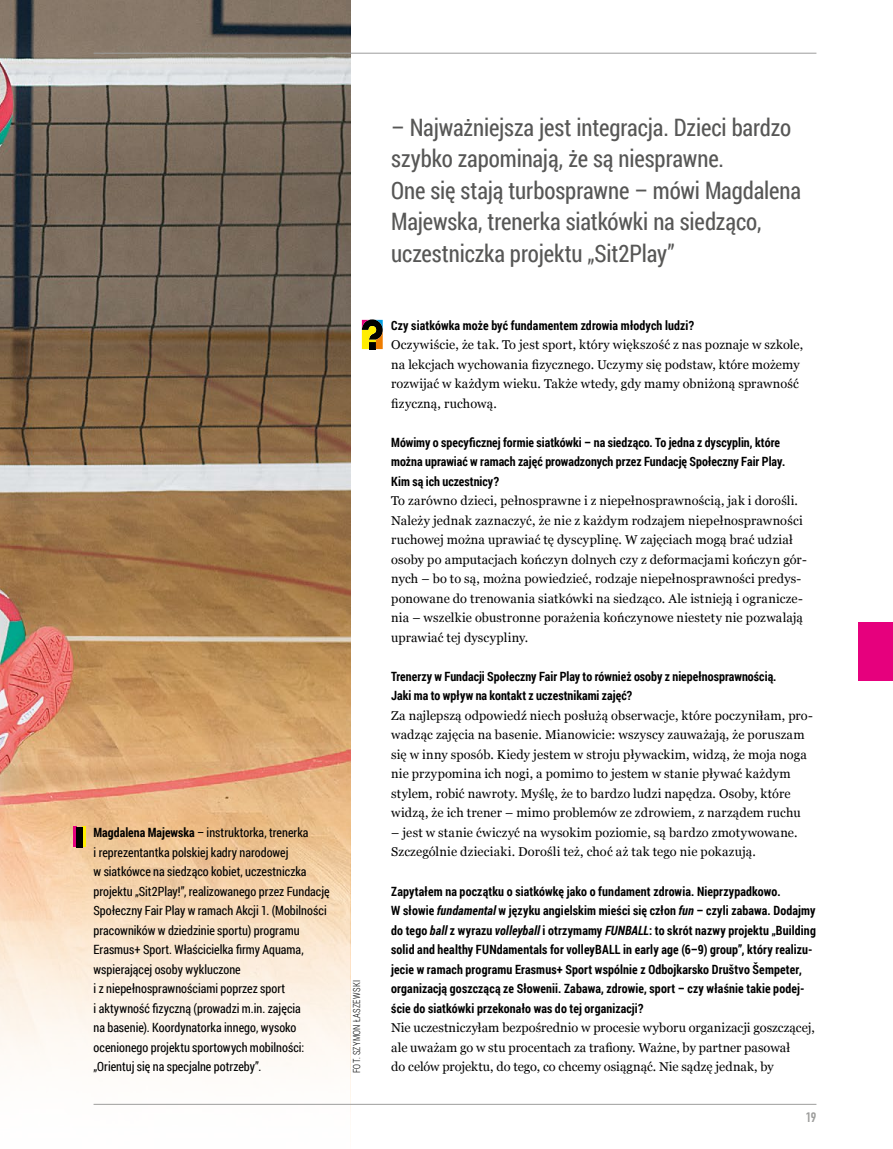
<style>
.page{position:relative;width:893px;height:1149px;background:#fff}
.page>*{position:absolute;margin:0;border:0;box-sizing:border-box;transform-origin:0 0}
.t1{font:24px/31.5px "Roboto Condensed";letter-spacing:-.005em;color:#575756;scale:.95 1}
.t2{font:700 13.5px "DIN Condensed";color:#9d9d9c;scale:1.1 1}
.t3{font:12.75px/19.5px "Georgia";letter-spacing:.01em;color:#000}
.t4{font:700 12.75px/19.5px "Roboto Condensed";letter-spacing:.01em;color:#000;scale:.95 1}
.t5{font:12.75px/19.5px "Roboto Condensed";color:#000;scale:.95 1}
.t6{font:300 9.75px "Roboto Condensed";letter-spacing:.03em;color:#000;scale:.9 1}
.s1{font-weight:700}
.s2{font-style:italic}
</style>
<div class="page">
<img style="left:0;top:0;width:350px;height:821px">
<svg style="left:0;top:821px;width:350px;height:284px"></svg>
<svg style="left:362px;top:319px;width:21px;height:30px"></svg>
<hr style="left:82px;top:826px;width:4px;height:21px;background:#ffed00">
<hr style="left:73px;top:826px;width:4px;height:21px;background:#e6007d">
<div style="left:76px;top:826px;width:7px;height:21px;background:#000"></div>
<hr style="left:94px;top:53px;width:722px;height:1px;background:#9d9d9c">
<hr style="left:94px;top:1103px;width:722px;height:1px;background:#9d9d9c">
<div style="left:859px;top:622px;width:34px;height:58px;background:#e6007d"></div>
<p class="t5" style="left:94px;top:822px;width:250px"><span class="s1">Magdalena Majewska</span> – instruktorka, trenerka<br>i reprezentantka polskiej kadry narodowej<br>w siatkówce na siedząco kobiet, uczestniczka projektu „Sit2Play!”, realizowanego przez Fundację Społeczny Fair Play w ramach Akcji 1. (Mobilności pracowników w dziedzinie sportu) programu Erasmus+ Sport. Właścicielka firmy Aquama, wspierającej osoby wykluczone<br>i z niepełnosprawnościami poprzez sport<br>i aktywność fizyczną (prowadzi m.in. zajęcia<br>na basenie). Koordynatorka innego, wysoko ocenionego projektu sportowych mobilności: „Orientuj się na specjalne potrzeby”.</p>
<p class="t6" style="left:350px;top:1072px;width:105px;rotate:-90deg">FOT. SZYMON ŁASZEWSKI</p>
<h1 class="t1" style="left:391px;top:111px;width:433px">– Najważniejsza jest integracja. Dzieci bardzo szybko zapominają, że są niesprawne.<br>One się stają turbosprawne – mówi Magdalena Majewska, trenerka siatkówki na siedząco, uczestniczka projektu „Sit2Play”</h1>
<p class="t4" style="left:391px;top:315px;width:320px">Czy siatkówka może być fundamentem zdrowia młodych ludzi?</p>
<p class="t3" style="left:391px;top:334px;width:413px">Oczywiście, że tak. To jest sport, który większość z nas poznaje w szkole, na lekcjach wychowania fizycznego. Uczymy się podstaw, które możemy rozwijać w każdym wieku. Także wtedy, gdy mamy obniżoną sprawność fizyczną, ruchową.</p>
<p class="t4" style="left:391px;top:432px;width:416px">Mówimy o specyficznej formie siatkówki – na siedząco. To jedna z dyscyplin, które można uprawiać w ramach zajęć prowadzonych przez Fundację Społeczny Fair Play.<br>Kim są ich uczestnicy?</p>
<p class="t3" style="left:391px;top:490px;width:417px">To zarówno dzieci, pełnosprawne i z niepełnosprawnością, jak i dorośli.<br>Należy jednak zaznaczyć, że nie z każdym rodzajem niepełnosprawności ruchowej można uprawiać tę dyscyplinę. W zajęciach mogą brać udział osoby po amputacjach kończyn dolnych czy z deformacjami kończyn gór&shy;nych – bo to są, można powiedzieć, rodzaje niepełnosprawności predys&shy;ponowane do trenowania siatkówki na siedząco. Ale istnieją i ogranicze&shy;nia – wszelkie obustronne porażenia kończynowe niestety nie pozwalają uprawiać tej dyscypliny.</p>
<p class="t4" style="left:391px;top:666px;width:407px">Trenerzy w Fundacji Społeczny Fair Play to również osoby z niepełnosprawnością.<br>Jaki ma to wpływ na kontakt z uczestnikami zajęć?</p>
<p class="t3" style="left:391px;top:705px;width:423px">Za najlepszą odpowiedź niech posłużą obserwacje, które poczyniłam, pro&shy;wadząc zajęcia na basenie. Mianowicie: wszyscy zauważają, że poruszam się w inny sposób. Kiedy jestem w stroju pływackim, widzą, że moja noga nie przypomina ich nogi, a pomimo to jestem w stanie pływać każdym stylem, robić nawroty. Myślę, że to bardzo ludzi napędza. Osoby, które widzą, że ich trener – mimo problemów ze zdrowiem, z narządem ruchu</p>
<p class="t3" style="left:391px;top:822px;width:408px">– jest w stanie ćwiczyć na wysokim poziomie, są bardzo zmotywowane.<br>Szczególnie dzieciaki. Dorośli też, choć aż tak tego nie pokazują.</p>
<p class="t4" style="left:391px;top:880px;width:448px">Zapytałem na początku o siatkówkę jako o fundament zdrowia. Nieprzypadkowo.<br>W słowie <span class="s2">fundamental</span> w języku angielskim mieści się człon <span class="s2">fun</span> – czyli zabawa. Dodajmy do tego <span class="s2">ball</span> z wyrazu <span class="s2">volleyball</span> i otrzymamy <span class="s2">FUNBALL</span>: to skrót nazwy projektu „Building solid and healthy FUNdamentals for volleyBALL in early age (6–9) group”, który realizu&shy;jecie w ramach programu Erasmus+ Sport wspólnie z Odbojkarsko Društvo Šempeter, organizacją goszczącą ze Słowenii. Zabawa, zdrowie, sport – czy właśnie takie podej&shy;ście do siatkówki przekonało was do tej organizacji?</p>
<p class="t3" style="left:391px;top:1017px;width:425px">Nie uczestniczyłam bezpośrednio w procesie wyboru organizacji goszczącej, ale uważam go w stu procentach za trafiony. Ważne, by partner pasował<br>do celów projektu, do tego, co chcemy osiągnąć. Nie sądzę jednak, by</p>
<p class="t2" style="left:806px;top:1107px;width:11px">19</p>
</div>
